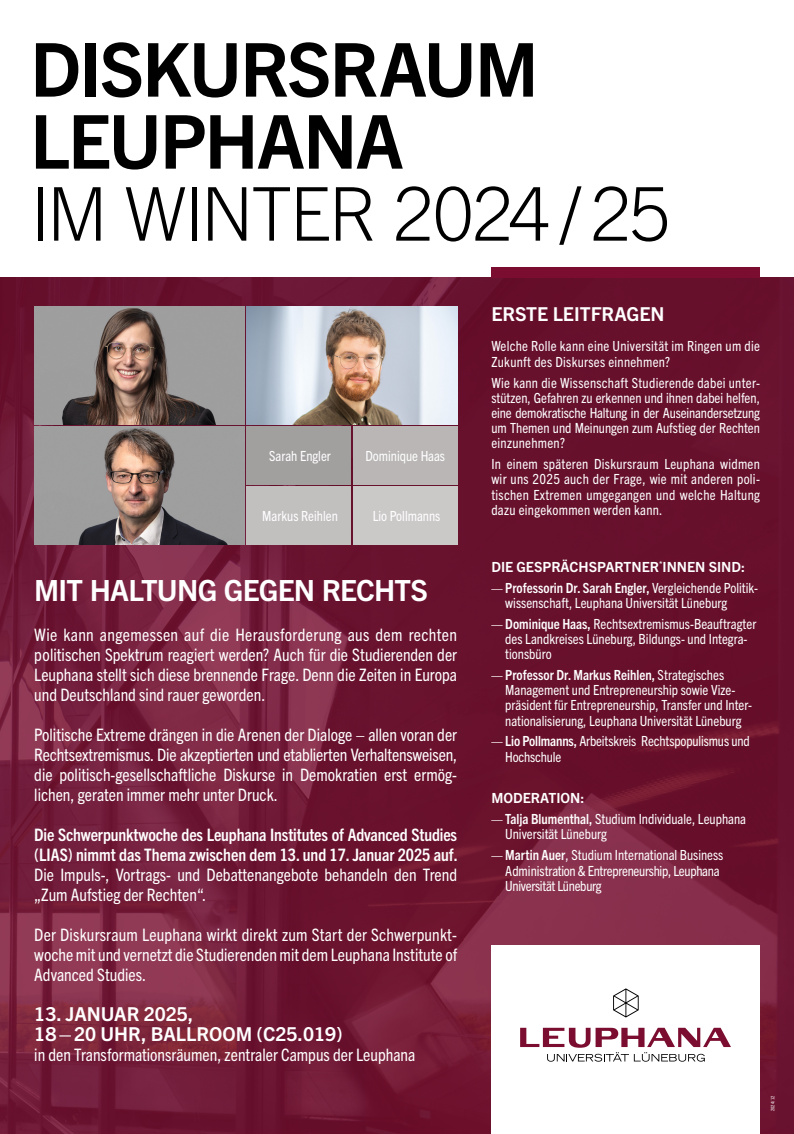
<style>
.page{position:relative;width:794px;height:1134px;background:#fff}
.page>*{position:absolute;margin:0;border:0;box-sizing:border-box;transform-origin:0 0}
.cd18_head_1{font:700 74.4px "Trade Gothic Next LT Pro";letter-spacing:-.03em;color:#000}
.cd18_head_1-2{font:300 74.4px "Trade Gothic Next LT Pro";letter-spacing:-.04em;color:#000}
.cd18_head_2{font:700 29.2px "Trade Gothic Next LT Pro";letter-spacing:-.03em;color:#fff}
.cd_18_mengentext_haupt{font:700 19.2px "Trade Gothic Next LT Pro";color:#fff}
.cd_18_mengentext_haupt-2{font:condensed 17.2px/20px "Trade Gothic Next LT Pro";color:#fff;text-align:justify}
.cd_18_mengentext_haupt-3{font:700 condensed 17.2px/20px "Trade Gothic Next LT Pro";color:#fff;text-align:justify}
.cd18_marginaltext_schwarz{font:condensed 14px/15.2px "Trade Gothic Next LT Pro";color:#fff}
.cd18_marginaltext_schwarz-2{font:condensed 14px/15.2px "Trade Gothic Next LT Pro";letter-spacing:-.02em;color:#fff}
.cd18_marginaltext_schwarz-3{font:condensed 14px/15.2px "Trade Gothic Next LT Pro";letter-spacing:.02em;color:#fff}
.cd18_marginaltext_schwarz-4{font:700 14px "Trade Gothic Next LT Pro";color:#fff}
.cd18_publikationsangabe_cc_50{font:condensed 4.8px "Trade Gothic Next SR Pro";color:#fff}
.s1{font-weight:400}
.s2{font-weight:700}
</style>
<div class="page">
<img style="left:0;top:278px;width:794px;height:856px">
<img style="left:34px;top:306px;width:211px;height:118px">
<img style="left:34px;top:427px;width:211px;height:118px">
<img style="left:247px;top:306px;width:210px;height:118px">
<div style="left:491px;top:945px;width:269px;height:189px;background:#fff"></div>
<svg style="left:520px;top:1028px;width:211px;height:34px"></svg>
<svg style="left:613px;top:988px;width:25px;height:29px"></svg>
<div style="left:491px;top:267px;width:269px;height:10px;background:#7b0e30"></div>
<div style="left:247px;top:427px;width:104px;height:58px;background:#a29f9f"></div>
<div style="left:247px;top:487px;width:104px;height:58px;background:#c2bfbf"></div>
<div style="left:353px;top:427px;width:104px;height:58px;background:#b9b6b5"></div>
<div style="left:353px;top:487px;width:104px;height:58px;background:#cbc8c8"></div>
<p class="cd18_head_1" style="left:30px;top:18px;width:510px">DISKURSRAUM</p>
<p class="cd18_head_1" style="left:30px;top:90px;width:375px">LEUPHANA</p>
<p class="cd18_head_1-2" style="left:30px;top:162px;width:642px">IM WINTER 2024 / 25</p>
<p class="cd18_marginaltext_schwarz" style="left:269px;top:448px;width:63px">Sarah Engler</p>
<p class="cd18_marginaltext_schwarz" style="left:262px;top:508px;width:77px">Markus Reihlen</p>
<p class="cd18_marginaltext_schwarz" style="left:365px;top:448px;width:81px">Dominique Haas</p>
<p class="cd18_marginaltext_schwarz" style="left:373px;top:508px;width:69px">Lio Pollmanns</p>
<p class="cd18_head_2" style="left:34px;top:570px;width:395px">MIT HALTUNG GEGEN RECHTS</p>
<p class="cd_18_mengentext_haupt-2" style="left:34px;top:624px;width:424px">Wie kann angemessen auf die Herausforderung aus dem rechten politischen Spektrum reagiert werden? Auch für die Studierenden der Leuphana stellt sich diese brennende Frage. Denn die Zeiten in Europa und Deutschland sind rauer geworden.</p>
<p class="cd_18_mengentext_haupt-2" style="left:34px;top:724px;width:424px">Politische Extreme drängen in die Arenen der Dialoge – allen voran der Rechtsextremismus. Die akzeptierten und etablierten Verhaltensweisen, die politisch-gesellschaftliche Diskurse in Demokratien erst ermög&shy;lichen, geraten immer mehr unter Druck.</p>
<p class="cd_18_mengentext_haupt-3" style="left:34px;top:824px;width:425px">Die Schwerpunktwoche des Leuphana Institutes of Advanced Studies (LIAS) nimmt das Thema zwischen dem 13. und 17. Januar 2025 auf.<br><span class="s1">Die Impuls-, Vortrags- und Debattenangebote behandeln den Trend „Zum Aufstieg der Rechten“.</span></p>
<p class="cd_18_mengentext_haupt-2" style="left:34px;top:924px;width:424px">Der Diskursraum Leuphana wirkt direkt zum Start der Schwerpunkt&shy;woche mit und vernetzt die Studierenden mit dem Leuphana Institute of Advanced Studies.</p>
<p class="cd_18_mengentext_haupt" style="left:34px;top:1000px;width:160px">13. JANUAR 2025,</p>
<p class="cd_18_mengentext_haupt" style="left:34px;top:1020px;width:310px">18–20 UHR, BALLROOM (C25.019)</p>
<p class="cd_18_mengentext_haupt-2" style="left:34px;top:1044px;width:382px">in den Transformationsräumen, zentraler Campus der Leuphana</p>
<p class="cd_18_mengentext_haupt" style="left:491px;top:301px;width:175px">ERSTE LEITFRAGEN</p>
<p class="cd18_marginaltext_schwarz-3" style="left:491px;top:338px;width:270px">Welche Rolle kann eine Universität im Ringen um die<br>Zukunft des Diskurses einnehmen?</p>
<p class="cd18_marginaltext_schwarz" style="left:491px;top:374px;width:270px;text-align:justify">Wie kann die Wissenschaft Studierende dabei unter&shy;stützen, Gefahren zu erkennen und ihnen dabei helfen, eine demokratische Haltung in der Auseinandersetzung um Themen und Meinungen zum Aufstieg der Rechten einzunehmen?</p>
<p class="cd18_marginaltext_schwarz" style="left:491px;top:456px;width:270px;text-align:justify">In einem späteren Diskursraum Leuphana widmen wir uns 2025 auch der Frage, wie mit anderen poli&shy;tischen Extremen umgegangen und welche Haltung dazu eingekommen werden kann.</p>
<p class="cd18_marginaltext_schwarz-4" style="left:491px;top:557px;width:255px">DIE GESPRÄCHSPARTNER<sup>*</sup>INNEN SIND:</p>
<p class="cd18_marginaltext_schwarz" style="left:505px;top:579px;width:254px;text-indent:-14px">— <span class="s2">Professorin Dr. Sarah Engler,</span> Vergleichende Politik&shy;wissenschaft, Leuphana Universität Lüneburg</p>
<p class="cd18_marginaltext_schwarz" style="left:505px;top:615px;width:252px;text-indent:-14px">— <span class="s2">Dominique Haas,</span> Rechtsextremismus-Beauftragter des Landkreises Lüneburg, Bildungs- und Integra&shy;tionsbüro</p>
<p class="cd18_marginaltext_schwarz" style="left:505px;top:666px;width:248px;text-indent:-14px">— <span class="s2">Professor Dr. Markus Reihlen,</span> Strategisches Management und Entrepreneurship sowie Vize&shy;präsident für Entrepreneurship, Transfer und Inter&shy;nationalisierung, Leuphana Universität Lüneburg</p>
<p class="cd18_marginaltext_schwarz" style="left:505px;top:733px;width:246px;text-indent:-14px">— <span class="s2">Lio Pollmanns,</span> Arbeitskreis Rechtspopulismus und<br>Hochschule</p>
<p class="cd18_marginaltext_schwarz-4" style="left:491px;top:788px;width:94px">MODERATION:</p>
<p class="cd18_marginaltext_schwarz" style="left:505px;top:811px;width:242px;text-indent:-14px">— <span class="s2">Talja Blumenthal,</span> Studium Individuale, Leuphana<br>Universität Lüneburg</p>
<p class="cd18_marginaltext_schwarz-2" style="left:505px;top:847px;width:220px;text-indent:-14px">— <span class="s2">Martin Auer</span>, Studium International Business<br>Administration &amp; Entrepreneurship, Leuphana<br>Universität Lüneburg</p>
<p class="cd18_publikationsangabe_cc_50" style="left:769px;top:1111px;width:18px;rotate:-90deg">2024 / 12</p>
</div>
